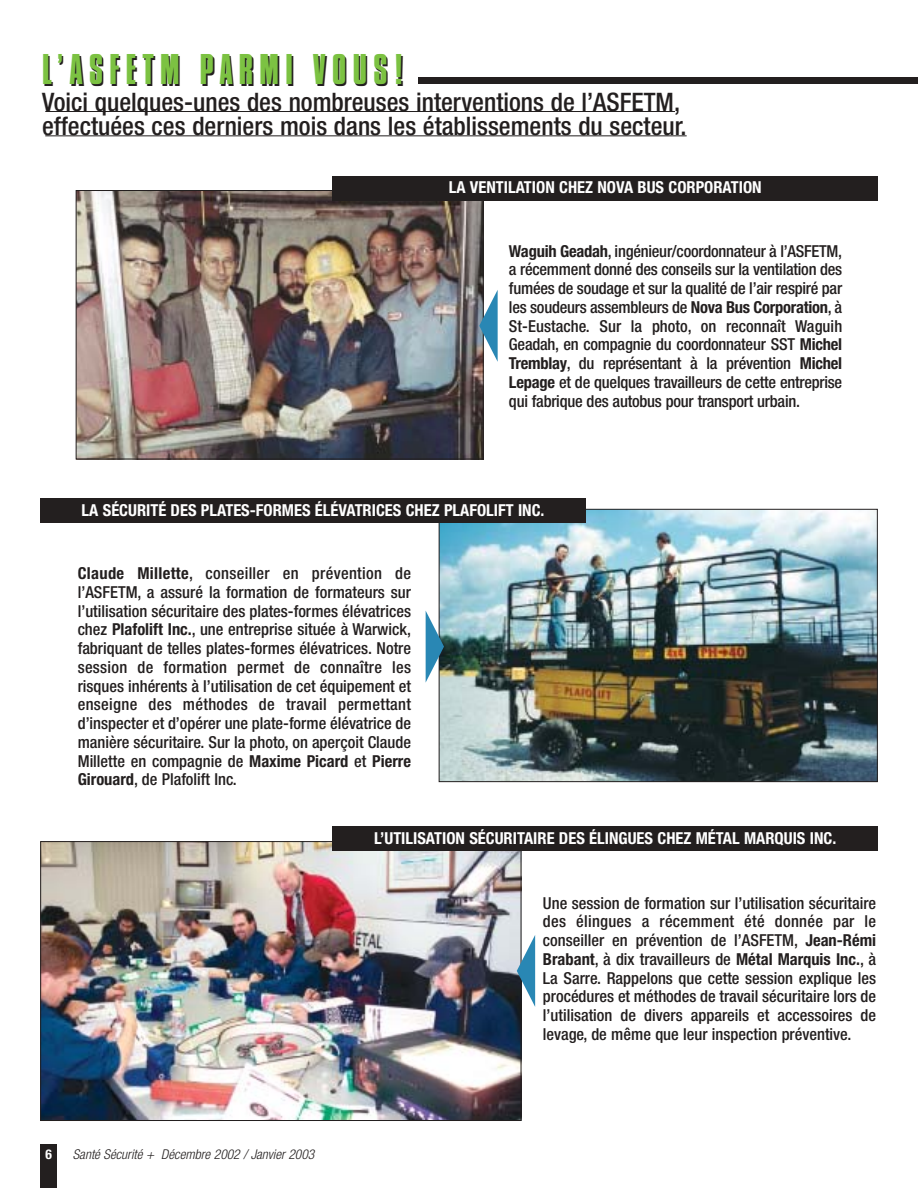
<style>
.page{position:relative;width:918px;height:1188px;background:#fff}
.page>*{position:absolute;margin:0;border:0;box-sizing:border-box;transform-origin:0 0}
.t1{font:45px "Compacta Plain";letter-spacing:.13em;color:#231f1f}
.t2{font:500 condensed 25.5px/24px "Helvetica Neue";color:#231f1f}
.t3{font:500 condensed 16.5px/18.8px "Helvetica Neue";color:#231f1f;text-align:justify}
.t4{font:700 condensed 16.5px "Helvetica Neue";color:#fff}
.t5{font:italic 300 condensed 13.5px "Helvetica Neue";color:#231f1f}
.t6{font:700 condensed 13.5px "Helvetica Neue";color:#fff}
.s1{color:#7cc242}
.s2{font-weight:700}
</style>
<div class="page">
<div style="left:41px;top:1145px;width:16px;height:43px;background:#231f1f"></div>
<div style="left:418px;top:77px;width:500px;height:7px;background:#231f1f"></div>
<img style="left:78px;top:192px;width:404px;height:265px">
<div style="left:76px;top:190px;width:408px;height:269px;border:1px solid #231f1f"></div>
<svg style="left:479px;top:290px;width:19px;height:72px"></svg>
<img style="left:441px;top:511px;width:435px;height:269px">
<svg style="left:426px;top:611px;width:18px;height:72px"></svg>
<img style="left:42px;top:843px;width:477px;height:276px">
<svg style="left:517px;top:935px;width:18px;height:72px"></svg>
<hr style="left:45px;top:111px;width:630px;height:1px;background:#231f1f">
<hr style="left:45px;top:135px;width:642px;height:1px;background:#231f1f">
<div style="left:332px;top:176px;width:546px;height:24px;background:#231f1f"></div>
<div style="left:332px;top:827px;width:546px;height:24px;background:#231f1f"></div>
<div style="left:40px;top:498px;width:546px;height:25px;background:#231f1f"></div>
<h1 class="t1" style="left:42px;top:54px;width:365px"><span class="s1">L</span>’ASFETM PARMI VOUS!</h1>
<h2 class="t2" style="left:42px;top:92px;width:646px">Voici quelques-unes des nombreuses interventions de l’ASFETM, effectuées ces derniers mois dans les établissements du secteur.</h2>
<p class="t4" style="left:449px;top:182px;width:314px">LA VENTILATION CHEZ NOVA BUS CORPORATION</p>
<p class="t3" style="left:509px;top:243px;width:335px"><span class="s2">Waguih Geadah</span>, ingénieur/coordonnateur à l’ASFETM, a récemment donné des conseils sur la ventilation des fumées de soudage et sur la qualité de l’air respiré par les soudeurs assembleurs de <span class="s2">Nova Bus Corporation</span>, à St-Eustache. Sur la photo, on reconnaît Waguih Geadah, en compagnie du coordonnateur SST <span class="s2">Michel Tremblay</span>, du représentant à la prévention <span class="s2">Michel Lepage</span> et de quelques travailleurs de cette entreprise qui fabrique des autobus pour transport urbain.</p>
<p class="t4" style="left:82px;top:504px;width:464px">LA SÉCURITÉ DES PLATES-FORMES ÉLÉVATRICES CHEZ PLAFOLIFT INC.</p>
<p class="t3" style="left:78px;top:565px;width:335px"><span class="s2">Claude Millette</span>, conseiller en prévention de l’ASFETM, a assuré la formation de formateurs sur l’utilisation sécuritaire des plates-formes élévatrices chez <span class="s2">Plafolift Inc.</span>, une entreprise située à Warwick, fabriquant de telles plates-formes élévatrices. Notre session de formation permet de connaître les risques inhérents à l’utilisation de cet équipement et enseigne des méthodes de travail permettant d’inspecter et d’opérer une plate-forme élévatrice de manière sécuritaire. Sur la photo, on aperçoit Claude Millette en compagnie de <span class="s2">Maxime Picard</span> et <span class="s2">Pierre Girouard</span>, de Plafolift Inc.</p>
<p class="t4" style="left:374px;top:832px;width:464px">L’UTILISATION SÉCURITAIRE DES ÉLINGUES CHEZ MÉTAL MARQUIS INC.</p>
<p class="t6" style="left:45px;top:1149px;width:8px">6</p>
<p class="t5" style="left:73px;top:1149px;width:243px">Santé Sécurité + Décembre 2002 / Janvier 2003</p>
<p class="t3" style="left:543px;top:895px;width:335px">Une session de formation sur l’utilisation sécuritaire des élingues a récemment été donnée par le conseiller en prévention de l’ASFETM, <span class="s2">Jean-Rémi Brabant</span>, à dix travailleurs de <span class="s2">Métal Marquis Inc.</span>, à La Sarre. Rappelons que cette session explique les procédures et méthodes de travail sécuritaire lors de l’utilisation de divers appareils et accessoires de levage, de même que leur inspection préventive.</p>
</div>
